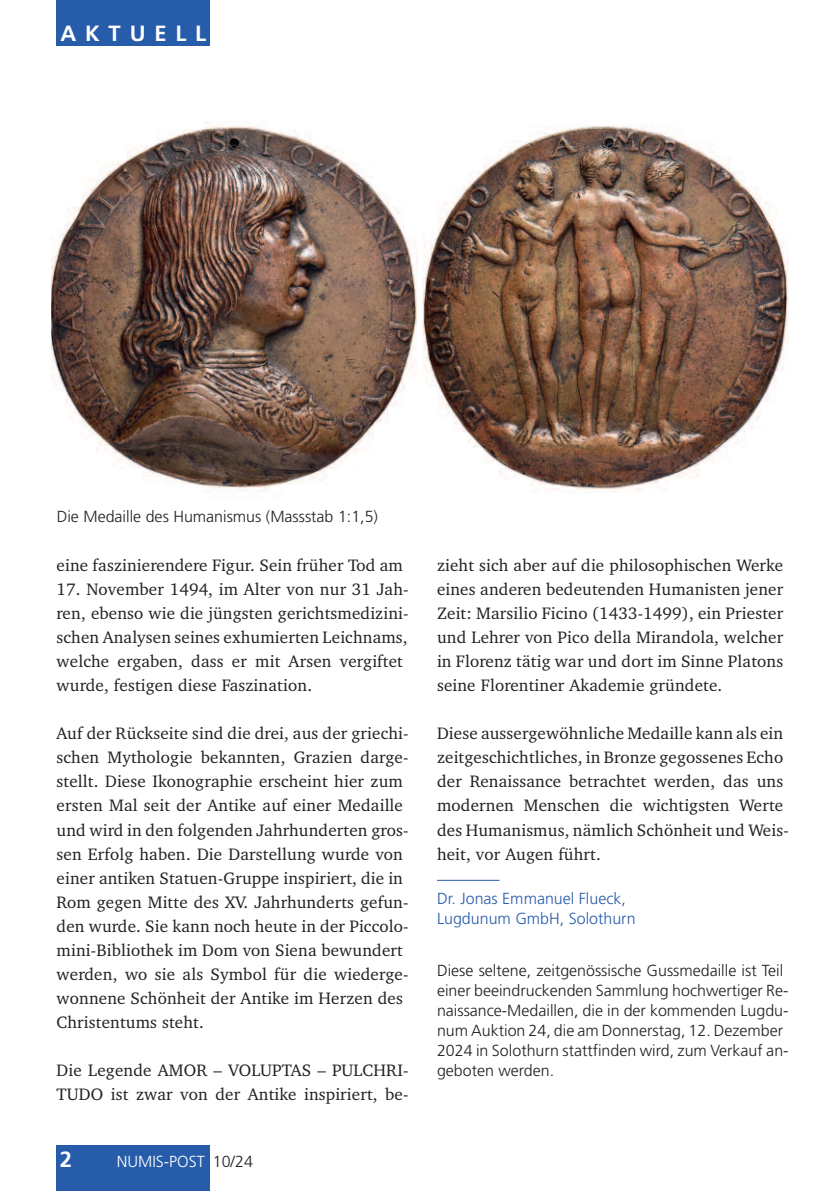
<style>
.page{position:relative;width:840px;height:1191px;background:#fff}
.page>*{position:absolute;margin:0;border:0;box-sizing:border-box;transform-origin:0 0}
.t1{font:700 22px "Frutiger";letter-spacing:.4em;color:#fff}
.t2{font:17px/24px "Charter IT Cby BT";letter-spacing:.01em;color:#231f20}
.t3{font:300 16px/20px "Frutiger";color:#231f20}
.t4{font:300 16px/20px "Frutiger";color:#275caa}
.t5{font:300 16px "Frutiger";color:#fff}
.s1{color:#231f20}
</style>
<div class="page">
<div style="left:57px;top:0;width:153px;height:45px;background:#275caa"></div>
<div style="left:57px;top:1145px;width:153px;height:46px;background:#275caa"></div>
<hr style="left:437px;top:880px;width:62px;height:1px;background:#275caa">
<img style="left:51px;top:122px;width:366px;height:376px">
<img style="left:422px;top:125px;width:366px;height:368px">
<p class="t1" style="left:60px;top:24px;width:147px">AKTUELL</p>
<p class="t3" style="left:57px;top:508px;width:322px">Die Medaille des Humanismus (Massstab 1:1,5)</p>
<p class="t2" style="left:56px;top:555px;width:348px">eine faszinierendere Figur. Sein früher Tod am</p>
<p class="t2" style="left:56px;top:579px;width:353px">17. November 1494, im Alter von nur 31 Jah&shy;ren, ebenso wie die jüngsten gerichtsmedizini&shy;schen Analysen seines exhumierten Leichnams, welche ergaben, dass er mit Arsen vergiftet wurde, festigen diese Faszination.</p>
<p class="t2" style="left:56px;top:723px;width:353px">Auf der Rückseite sind die drei, aus der griechi&shy;schen Mythologie bekannten, Grazien darge&shy;stellt. Diese Ikonographie erscheint hier zum ersten Mal seit der Antike auf einer Medaille und wird in den folgenden Jahrhunderten gros&shy;sen Erfolg haben. Die Darstellung wurde von einer antiken Statuen-Gruppe inspiriert, die in Rom gegen Mitte des XV. Jahrhunderts gefun&shy;den wurde. Sie kann noch heute in der Piccolo&shy;mini-Bibliothek im Dom von Siena bewundert werden, wo sie als Symbol für die wiederge&shy;wonnene Schönheit der Antike im Herzen des Christentums steht.</p>
<p class="t2" style="left:56px;top:1059px;width:353px">Die Legende AMOR – VOLUPTAS – PULCHRI-<br>TUDO ist zwar von der Antike inspiriert, be-</p>
<p class="t1" style="left:60px;top:1150px;width:14px">2</p>
<p class="t5" style="left:117px;top:1154px;width:138px">NUMIS-POST <span class="s1">10/24</span></p>
<p class="t2" style="left:437px;top:555px;width:347px;text-align:justify">zieht sich aber auf die philosophischen Werke eines anderen bedeutenden Humanisten jener Zeit: Marsilio Ficino (1433-1499), ein Priester und Lehrer von Pico della Mirandola, welcher in Florenz tätig war und dort im Sinne Platons seine Florentiner Akademie gründete.</p>
<p class="t2" style="left:437px;top:723px;width:353px">Diese aussergewöhnliche Medaille kann als ein zeitgeschichtliches, in Bronze gegossenes Echo der Renaissance betrachtet werden, das uns modernen Menschen die wichtigsten Werte des Humanismus, nämlich Schönheit und Weis&shy;heit, vor Augen führt.</p>
<p class="t4" style="left:437px;top:889px;width:200px">Dr. Jonas Emmanuel Flueck,<br>Lugdunum GmbH, Solothurn</p>
<p class="t3" style="left:437px;top:961px;width:353px">Diese seltene, zeitgenössische Gussmedaille ist Teil einer beeindruckenden Sammlung hochwertiger Re&shy;naissance-Medaillen, die in der kommenden Lugdu&shy;num Auktion 24, die am Donnerstag, 12. Dezember 2024 in Solothurn stattfinden wird, zum Verkauf an&shy;geboten werden.</p>
</div>
